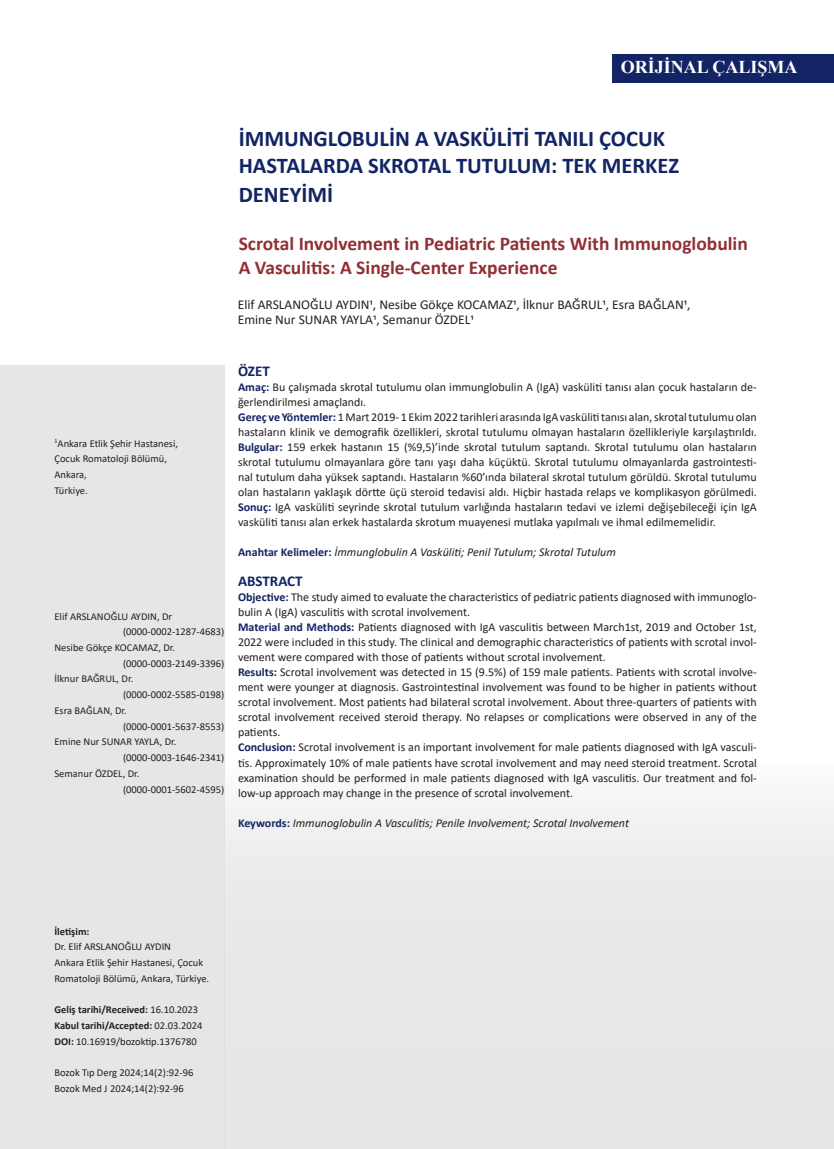
<style>
.page{position:relative;width:834px;height:1149px;background:#fff}
.page>*{position:absolute;margin:0;border:0;box-sizing:border-box;transform-origin:0 0}
.t1{font:700 22.5px/27.9px "Calibri";color:#122463}
.t2{font:700 19.5px/23.4px "Calibri";color:#922f33}
.t3{font:700 18px "Times New Roman";color:#fff}
.t4{font:700 15px "Calibri";color:#122463}
.TABLO{font:13.5px "Calibri";color:#231f20}
.t5{font:12px/15px "Calibri";color:#231f20}
.t6{font:italic 12px "Calibri";color:#231f20}
.TABLO-2{font:10.5px/15.8px "Calibri";color:#231f20}
.t7{font:700 10.5px "Calibri";color:#231f20}
.s1{font-weight:700;color:#122463}
.s2{font-weight:700;font-style:normal;color:#122463}
.s3{font-weight:400}
.s4{font-weight:700}
</style>
<div class="page">
<div style="left:224px;top:763px;width:609px;height:385px;background:linear-gradient(to bottom,#f3f4f4,#e3e3e5)"></div>
<div style="left:0;top:365px;width:224px;height:783px;background:#e5e6e7"></div>
<div style="left:612px;top:54px;width:221px;height:28px;background:#122463"></div>
<p class="t3" style="left:620px;top:54px;width:178px">ORİJİNAL ÇALIŞMA</p>
<p class="t1" style="left:239px;top:124px;width:442px">İMMUNGLOBULİN A VASKÜLİTİ TANILI ÇOCUK<br>HASTALARDA SKROTAL TUTULUM: TEK MERKEZ<br>DENEYİMİ</p>
<p class="t2" style="left:239px;top:232px;width:510px">Scrotal Involvement in Pediatric Patients With Immunoglobulin<br>A Vasculitis: A Single-Center Experience</p>
<p class="TABLO" style="left:238px;top:294px;width:454px">Elif ARSLANOĞLU AYDIN1, Nesibe Gökçe KOCAMAZ1, İlknur BAĞRUL1, Esra BAĞLAN1,</p>
<p class="TABLO" style="left:238px;top:309px;width:237px">Emine Nur SUNAR YAYLA1, Semanur ÖZDEL1</p>
<p class="TABLO-2" style="left:54px;top:435px;width:125px"><sup>1</sup>Ankara Etlik Şehir Hastanesi,</p>
<p class="TABLO-2" style="left:54px;top:450px;width:114px">Çocuk Romatoloji Bölümü,</p>
<p class="TABLO-2" style="left:54px;top:466px;width:34px">Ankara,</p>
<p class="TABLO-2" style="left:54px;top:482px;width:35px">Türkiye.</p>
<p class="TABLO-2" style="left:54px;top:608px;width:119px">Elif ARSLANOĞLU AYDIN, Dr</p>
<p class="TABLO-2" style="left:123px;top:623px;width:103px">(0000-0002-1287-4683)</p>
<p class="TABLO-2" style="left:54px;top:639px;width:122px">Nesibe Gökçe KOCAMAZ, Dr.</p>
<p class="TABLO-2" style="left:123px;top:654px;width:103px">(0000-0003-2149-3396)</p>
<p class="TABLO-2" style="left:54px;top:670px;width:80px">İlknur BAĞRUL, Dr.</p>
<p class="TABLO-2" style="left:123px;top:686px;width:103px">(0000-0002-5585-0198)</p>
<p class="TABLO-2" style="left:54px;top:702px;width:74px">Esra BAĞLAN, Dr.</p>
<p class="TABLO-2" style="left:123px;top:717px;width:103px">(0000-0001-5637-8553)</p>
<p class="TABLO-2" style="left:54px;top:733px;width:123px">Emine Nur SUNAR YAYLA, Dr.</p>
<p class="TABLO-2" style="left:123px;top:749px;width:103px">(0000-0003-1646-2341)</p>
<p class="TABLO-2" style="left:54px;top:765px;width:87px">Semanur ÖZDEL, Dr.</p>
<p class="TABLO-2" style="left:123px;top:780px;width:103px">(0000-0001-5602-4595)</p>
<p class="t4" style="left:238px;top:360px;width:33px">ÖZET</p>
<p class="t5" style="left:238px;top:379px;width:520px"><span class="s1">Amaç:</span> Bu çalışmada skrotal tutulumu olan immunglobulin A (IgA) vasküliti tanısı alan çocuk hastaların de&shy;ğerlendirilmesi amaçlandı.</p>
<p class="t5" style="left:238px;top:409px;width:520px"><span class="s1">Gereç ve Yöntemler:</span> 1 Mart 2019- 1 Ekim 2022 tarihleri arasında IgA vasküliti tanısı alan, skrotal tutulumu olan hastaların klinik ve demografik özellikleri, skrotal tutulumu olmayan hastaların özellikleriyle karşılaştırıldı.</p>
<p class="t5" style="left:238px;top:439px;width:520px;text-align:justify"><span class="s1">Bulgular:</span> 159 erkek hastanın 15 (%9,5)’inde skrotal tutulum saptandı. Skrotal tutulumu olan hastaların skrotal tutulumu olmayanlara göre tanı yaşı daha küçüktü. Skrotal tutulumu olmayanlarda gastrointesti&shy;nal tutulum daha yüksek saptandı. Hastaların %60’ında bilateral skrotal tutulum görüldü. Skrotal tutulumu olan hastaların yaklaşık dörtte üçü steroid tedavisi aldı. Hiçbir hastada relaps ve komplikasyon görülmedi.</p>
<p class="t5" style="left:238px;top:499px;width:520px"><span class="s1">Sonuç:</span> IgA vasküliti seyrinde skrotal tutulum varlığında hastaların tedavi ve izlemi değişebileceği için IgA vasküliti tanısı alan erkek hastalarda skrotum muayenesi mutlaka yapılmalı ve ihmal edilmemelidir.</p>
<p class="t6" style="left:238px;top:544px;width:379px"><span class="s2">Anahtar Kelimeler:</span> İmmunglobulin A Vasküliti; Penil Tutulum; Skrotal Tutulum</p>
<p class="t4" style="left:238px;top:570px;width:66px">ABSTRACT</p>
<p class="t5" style="left:238px;top:589px;width:520px"><span class="s1">Objective:</span> The study aimed to evaluate the characteristics of pediatric patients diagnosed with immunoglo&shy;bulin A (IgA) vasculitis with scrotal involvement.</p>
<p class="t5" style="left:238px;top:619px;width:520px;text-align:justify"><span class="s1">Material and Methods:</span> Patients diagnosed with IgA vasculitis between March1st, 2019 and October 1st, 2022 were included in this study. The clinical and demographic characteristics of patients with scrotal invol&shy;vement were compared with those of patients without scrotal involvement.</p>
<p class="t5" style="left:238px;top:664px;width:520px;text-align:justify"><span class="s1">Results:</span> Scrotal involvement was detected in 15 (9.5%) of 159 male patients. Patients with scrotal involve&shy;ment were younger at diagnosis. Gastrointestinal involvement was found to be higher in patients without scrotal involvement. Most patients had bilateral scrotal involvement. About three-quarters of patients with scrotal involvement received steroid therapy. No relapses or complications were observed in any of the patients.</p>
<p class="t5" style="left:238px;top:739px;width:520px;text-align:justify"><span class="s1">Conclusion:</span> Scrotal involvement is an important involvement for male patients diagnosed with IgA vasculi&shy;tis. Approximately 10% of male patients have scrotal involvement and may need steroid treatment. Scrotal examination should be performed in male patients diagnosed with IgA vasculitis. Our treatment and fol&shy;low-up approach may change in the presence of scrotal involvement.</p>
<p class="t6" style="left:238px;top:814px;width:392px"><span class="s2">Keywords:</span> Immunoglobulin A Vasculitis; Penile Involvement; Scrotal Involvement</p>
<p class="t7" style="left:54px;top:923px;width:36px">İletişim:</p>
<p class="TABLO-2" style="left:54px;top:938px;width:118px">Dr. Elif ARSLANOĞLU AYDIN</p>
<p class="TABLO-2" style="left:54px;top:954px;width:156px">Ankara Etlik Şehir Hastanesi, Çocuk<br>Romatoloji Bölümü, Ankara, Türkiye.</p>
<p class="t7" style="left:54px;top:1002px;width:145px">Geliş tarihi/Received: <span class="s3">16.10.2023</span></p>
<p class="t7" style="left:54px;top:1017px;width:149px">Kabul tarihi/Accepted: <span class="s3">02.03.2024</span></p>
<p class="TABLO-2" style="left:54px;top:1032px;width:144px"><span class="s4">DOI:</span> 10.16919/bozoktip.1376780</p>
<p class="TABLO-2" style="left:54px;top:1064px;width:140px">Bozok Tıp Derg 2024;14(2):92-96</p>
<p class="TABLO-2" style="left:54px;top:1080px;width:131px">Bozok Med J 2024;14(2):92-96</p>
</div>
